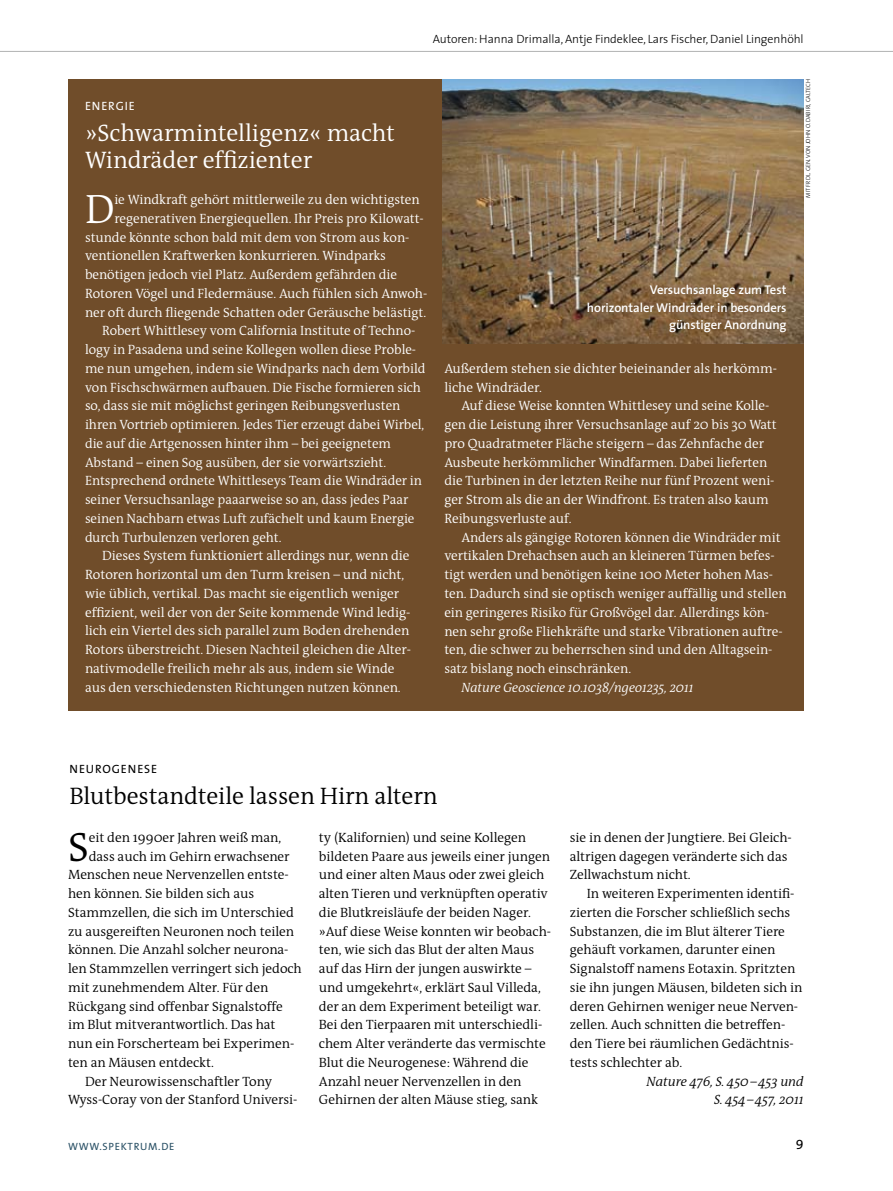
<style>
.page{position:relative;width:893px;height:1191px;background:#fff}
.page>*{position:absolute;margin:0;border:0;box-sizing:border-box;transform-origin:0 0}
.t1{font:300 41.25px "The Antiqua B4";color:#fff}
.t2{font:300 41.25px "The Antiqua B4";color:#000}
.t3{font:300 24px/27px "The Antiqua B4";letter-spacing:-.005em;color:#fff}
.t4{font:300 24px "The Antiqua B4";letter-spacing:-.005em;color:#000}
.t5{font:300 13.5px/18.8px "The Antiqua B4";letter-spacing:-.005em;color:#fff}
.t6{font:300 13.5px/18.8px "The Antiqua B4";letter-spacing:-.005em;color:#000}
.t7{font:italic 300 13.5px "The Antiqua B4 i";letter-spacing:-.005em;color:#fff;scale:.95 1}
.t8{font:italic 300 13.5px/18.8px "The Antiqua B4 i";letter-spacing:-.005em;color:#000;text-align:right}
.t9{font:13.5px "The Sans Caps";color:#000}
.t10{font:600 12.75px/17.2px "The Sans";letter-spacing:-.005em;color:#fff;text-align:right}
.t11{font:300 12px "The Sans";letter-spacing:-.005em;color:#000}
.t12{font:12px "The Sans";letter-spacing:.07em;color:#000}
.t13{font:12px "The Sans";color:#fff}
.t14{font:10.5px "The Sans";color:#284f64}
.t15{font:300 6px "The Sans";color:#000}
</style>
<div class="page">
<hr style="left:0;top:51px;width:893px;height:1px;background:#b1b2b3">
<div style="left:68px;top:79px;width:736px;height:631px;background:#704d2a"></div>
<img style="left:443px;top:79px;width:361px;height:264px">
<p class="t11" style="left:433px;top:32px;width:372px">Autoren: Hanna Drimalla, Antje Findeklee, Lars Fischer, Daniel Lingenhöhl</p>
<p class="t13" style="left:85px;top:98px;width:15px">ENERGIE</p>
<h2 class="t3" style="left:85px;top:120px;width:312px">»Schwarmintelligenz« macht<br>Windräder effizienter</h2>
<h1 class="t1" style="left:85px;top:188px;width:31px">D</h1>
<p class="t5" style="left:114px;top:191px;width:307px">ie Windkraft gehört mittlerweile zu den wichtigsten</p>
<p class="t5" style="left:114px;top:209px;width:311px">regenerativen Energiequellen. Ihr Preis pro Kilowatt-</p>
<p class="t5" style="left:85px;top:228px;width:326px">stunde könnte schon bald mit dem von Strom aus kon-</p>
<p class="t5" style="left:85px;top:247px;width:302px">ventionellen Kraftwerken konkurrieren. Windparks</p>
<p class="t5" style="left:85px;top:266px;width:314px">benötigen jedoch viel Platz. Außerdem gefährden die</p>
<p class="t5" style="left:85px;top:284px;width:344px">Rotoren Vögel und Fledermäuse. Auch fühlen sich Anwoh-</p>
<p class="t5" style="left:85px;top:303px;width:343px">ner oft durch fliegende Schatten oder Geräusche belästigt.</p>
<p class="t5" style="left:102px;top:322px;width:314px">Robert Whittlesey vom California Institute of Techno-</p>
<p class="t5" style="left:85px;top:341px;width:333px">logy in Pasadena und seine Kollegen wollen diese Proble-</p>
<p class="t5" style="left:85px;top:359px;width:342px">me nun umgehen, indem sie Windparks nach dem Vorbild</p>
<p class="t5" style="left:85px;top:378px;width:337px">von Fischschwärmen aufbauen. Die Fische formieren sich</p>
<p class="t5" style="left:85px;top:397px;width:317px">so, dass sie mit möglichst geringen Reibungsverlusten</p>
<p class="t5" style="left:85px;top:416px;width:341px">ihren Vortrieb optimieren. Jedes Tier erzeugt dabei Wirbel,</p>
<p class="t5" style="left:85px;top:434px;width:307px">die auf die Artgenossen hinter ihm – bei geeignetem</p>
<p class="t5" style="left:85px;top:453px;width:303px">Abstand – einen Sog ausüben, der sie vorwärtszieht.</p>
<p class="t5" style="left:85px;top:472px;width:338px">Entsprechend ordnete Whittleseys Team die Windräder in</p>
<p class="t5" style="left:85px;top:491px;width:325px">seiner Versuchsanlage paaarweise so an, dass jedes Paar</p>
<p class="t5" style="left:85px;top:509px;width:331px">seinen Nachbarn etwas Luft zufächelt und kaum Energie</p>
<p class="t5" style="left:85px;top:528px;width:198px">durch Turbulenzen verloren geht.</p>
<p class="t5" style="left:102px;top:547px;width:309px">Dieses System funktioniert allerdings nur, wenn die</p>
<p class="t5" style="left:85px;top:566px;width:321px">Rotoren horizontal um den Turm kreisen – und nicht,</p>
<p class="t5" style="left:85px;top:584px;width:316px">wie üblich, vertikal. Das macht sie eigentlich weniger</p>
<p class="t5" style="left:85px;top:603px;width:327px">effizient, weil der von der Seite kommende Wind ledig-</p>
<p class="t5" style="left:85px;top:622px;width:326px">lich ein Viertel des sich parallel zum Boden drehenden</p>
<p class="t5" style="left:85px;top:641px;width:328px">Rotors überstreicht. Diesen Nachteil gleichen die Alter-</p>
<p class="t5" style="left:85px;top:659px;width:311px">nativmodelle freilich mehr als aus, indem sie Winde</p>
<p class="t5" style="left:85px;top:678px;width:317px">aus den verschiedensten Richtungen nutzen können.</p>
<p class="t10" style="left:587px;top:282px;width:201px">Versuchsanlage zum Test horizontaler Windräder in besonders günstiger Anordnung</p>
<p class="t5" style="left:444px;top:359px;width:333px">Außerdem stehen sie dichter beieinander als herkömm&shy;liche Windräder.</p>
<p class="t5" style="left:444px;top:397px;width:334px;text-indent:17px">Auf diese Weise konnten Whittlesey und seine Kolle&shy;gen die Leistung ihrer Versuchsanlage auf 20 bis 30 Watt pro Quadratmeter Fläche steigern – das Zehnfache der Ausbeute herkömmlicher Windfarmen. Dabei lieferten die Turbinen in der letzten Reihe nur fünf Prozent weni&shy;ger Strom als die an der Windfront. Es traten also kaum Reibungsverluste auf.</p>
<p class="t5" style="left:444px;top:528px;width:344px;text-indent:17px">Anders als gängige Rotoren können die Windräder mit vertikalen Drehachsen auch an kleineren Türmen befes&shy;tigt werden und benötigen keine 100 Meter hohen Mas&shy;ten. Dadurch sind sie optisch weniger auffällig und stellen ein geringeres Risiko für Großvögel dar. Allerdings kön&shy;nen sehr große Fliehkräfte und starke Vibrationen auftre&shy;ten, die schwer zu beherrschen sind und den Alltagsein&shy;satz bislang noch einschränken.</p>
<p class="t7" style="left:461px;top:680px;width:246px">Nature Geoscience 10.1038/ngeo1235, 2011</p>
<p class="t15" style="left:804px;top:198px;width:120px;rotate:-90deg">mit frdl. Gen. von John O. Dabiri, Caltech</p>
<p class="t12" style="left:69px;top:761px;width:89px">NEUROGENESE</p>
<h2 class="t4" style="left:69px;top:783px;width:370px">Blutbestandteile lassen Hirn altern</h2>
<h1 class="t2" style="left:68px;top:825px;width:22px">S</h1>
<p class="t6" style="left:89px;top:828px;width:194px">eit den 1990er Jahren weiß man,</p>
<p class="t6" style="left:319px;top:828px;width:234px">ty (Kalifornien) und seine Kollegen bildeten Paare aus jeweils einer jungen und einer alten Maus oder zwei gleich alten Tieren und verknüpften operativ die Blutkreisläufe der beiden Nager. »Auf diese Weise konnten wir beobach&shy;ten, wie sich das Blut der alten Maus auf das Hirn der jungen auswirkte – und umgekehrt«, erklärt Saul Villeda, der an dem Experiment beteiligt war.<br>Bei den Tierpaaren mit unterschiedli&shy;chem Alter veränderte das vermischte Blut die Neurogenese: Während die Anzahl neuer Nervenzellen in den Gehirnen der alten Mäuse stieg, sank</p>
<p class="t6" style="left:570px;top:828px;width:224px">sie in denen der Jungtiere. Bei Gleich&shy;altrigen dagegen veränderte sich das<br>Zellwachstum nicht.</p>
<p class="t6" style="left:89px;top:847px;width:202px">dass auch im Gehirn erwachsener</p>
<p class="t6" style="left:68px;top:866px;width:222px">Menschen neue Nervenzellen entste-</p>
<p class="t6" style="left:68px;top:884px;width:188px">hen können. Sie bilden sich aus</p>
<p class="t6" style="left:68px;top:903px;width:227px">Stammzellen, die sich im Unterschied</p>
<p class="t6" style="left:68px;top:922px;width:228px">zu ausgereiften Neuronen noch teilen</p>
<p class="t6" style="left:68px;top:941px;width:222px">können. Die Anzahl solcher neurona-</p>
<p class="t6" style="left:68px;top:959px;width:235px">len Stammzellen verringert sich jedoch</p>
<p class="t6" style="left:68px;top:978px;width:202px">mit zunehmendem Alter. Für den</p>
<p class="t6" style="left:68px;top:997px;width:216px">Rückgang sind offenbar Signalstoffe</p>
<p class="t6" style="left:68px;top:1016px;width:209px">im Blut mitverantwortlich. Das hat</p>
<p class="t6" style="left:68px;top:1034px;width:228px">nun ein Forscherteam bei Experimen-</p>
<p class="t6" style="left:68px;top:1053px;width:147px">ten an Mäusen entdeckt.</p>
<p class="t6" style="left:85px;top:1072px;width:189px">Der Neurowissenschaftler Tony</p>
<p class="t6" style="left:68px;top:1091px;width:231px">Wyss-Coray von der Stanford Universi-</p>
<p class="t6" style="left:570px;top:884px;width:234px;text-indent:17px">In weiteren Experimenten identifi&shy;zierten die Forscher schließlich sechs Substanzen, die im Blut älterer Tiere gehäuft vorkamen, darunter einen Signalstoff namens Eotaxin. Spritzten sie ihn jungen Mäusen, bildeten sich in deren Gehirnen weniger neue Nerven&shy;zellen. Auch schnitten die betreffen&shy;den Tiere bei räumlichen Gedächtnis&shy;tests schlechter ab.</p>
<p class="t8" style="left:646px;top:1072px;width:159px">Nature 476, S. 450–453 und<br>S. 454–457, 2011</p>
<p class="t14" style="left:68px;top:1139px;width:12px">WWW</p>
<p class="t14" style="left:99px;top:1139px;width:11px">.SPEKTRUM</p>
<p class="t14" style="left:158px;top:1139px;width:10px">.DE</p>
<p class="t9" style="left:796px;top:1136px;width:9px">9</p>
</div>
